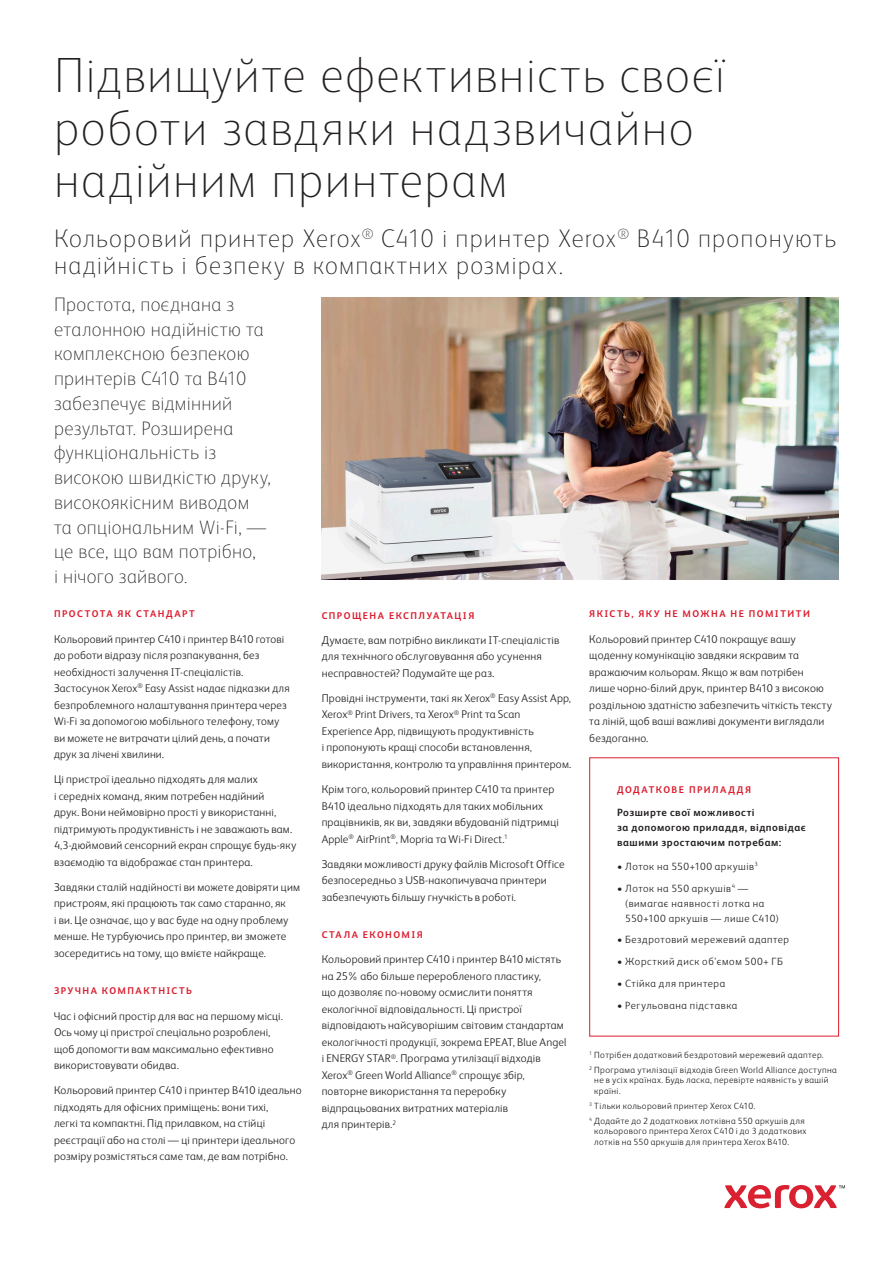
<style>
.page{position:relative;width:893px;height:1263px;background:#fff}
.page>*{position:absolute;margin:0;border:0;box-sizing:border-box;transform-origin:0 0}
.Business_Segment{font:100 49.5px/52.5px "Xerox Sans";letter-spacing:.03em;color:#231f20}
.Head_16_20_color{font:100 25.5px/27px "Xerox Sans";letter-spacing:.045em;color:#231f20}
.Head_16_20_color-2{font:100 19.5px/24.8px "Xerox Sans";letter-spacing:.015em;color:#231f20}
.Body_Text_8_5_12{font:300 11.25px/16.5px "Xerox Sans";letter-spacing:.02em;color:#231f20}
.Body_Text_7_10{font:300 10.5px/15px "Xerox Sans";letter-spacing:.055em;color:#231f20}
.Body_Subhead_8_5_12_5_130{font:700 10.5px/15px "Xerox Sans";letter-spacing:.05em;color:#231f20}
.Body_Text_8_5_12-2{font:700 9.75px "Xerox Sans";letter-spacing:.15em;color:#db1e30}
.Body_Subhead_8_5_12_5_130-2{font:700 9.75px "Xerox Sans";letter-spacing:.155em;color:#db1e30}
.Body_Text_7_10-2{font:300 9px/10.5px "Xerox Sans";letter-spacing:.045em;color:#231f20}
</style>
<div class="page">
<div style="left:589px;top:757px;width:250px;height:279px;border:1px solid #db1e30"></div>
<img style="left:322px;top:297px;width:517px;height:283px">
<svg style="left:724px;top:1185px;width:121px;height:23px"></svg>
<p class="Business_Segment" style="left:54px;top:47px;width:673px">Підвищуйте ефективність своєї роботи завдяки надзвичайно надійним принтерам</p>
<p class="Head_16_20_color" style="left:54px;top:224px;width:783px">Кольоровий принтер Xerox<sup>®</sup> C410 і принтер Xerox<sup>®</sup> B410 пропонують надійність і безпеку в компактних розмірах.</p>
<p class="Head_16_20_color-2" style="left:54px;top:291px;width:218px">Простота, поєднана з еталонною надійністю та комплексною безпекою принтерів C410 та B410 забезпечує відмінний результат. Розширена функціональність із високою швидкістю друку, високоякісним виводом та опціональним Wi-Fi, — це все, що вам потрібно,<br>і нічого зайвого.</p>
<p class="Body_Subhead_8_5_12_5_130-2" style="left:54px;top:607px;width:142px">ПРОСТОТА ЯК СТАНДАРТ</p>
<p class="Body_Text_8_5_12" style="left:54px;top:630px;width:237px">Кольоровий принтер C410 і принтер B410 готові до роботи відразу після розпакування, без необхідності залучення ІТ-спеціалістів.<br>Застосунок Xerox<sup>®</sup> Easy Assist надає підказки для безпроблемного налаштування принтера через Wi-Fi за допомогою мобільного телефону, тому ви можете не витрачати цілий день, а почати друк за лічені хвилини.</p>
<p class="Body_Text_8_5_12" style="left:54px;top:771px;width:244px">Ці пристрої ідеально підходять для малих<br>і середніх команд, яким потребен надійний<br>друк. Вони неймовірно прості у використанні, підтримують продуктивність і не заважають вам.<br>4,3-дюймовий сенсорний екран спрощує будь-яку взаємодію та відображає стан принтера.</p>
<p class="Body_Text_8_5_12" style="left:54px;top:878px;width:247px">Завдяки сталій надійності ви можете довіряти цим пристроям, які працюють так само старанно, як<br>і ви. Це означає, що у вас буде на одну проблему менше. Не турбуючись про принтер, ви зможете зосередитись на тому, що вмієте найкраще.</p>
<p class="Body_Text_8_5_12-2" style="left:54px;top:984px;width:139px">ЗРУЧНА КОМПАКТНІСТЬ</p>
<p class="Body_Text_8_5_12" style="left:54px;top:1007px;width:230px">Час і офісний простір для вас на першому місці.<br>Ось чому ці пристрої спеціально розроблені, щоб допомогти вам максимально ефективно використовувати обидва.</p>
<p class="Body_Text_8_5_12" style="left:54px;top:1081px;width:249px">Кольоровий принтер C410 і принтер B410 ідеально підходять для офісних приміщень: вони тихі,<br>легкі та компактні. Під прилавком, на стійці реєстрації або на столі — ці принтери ідеального розміру розмістяться саме там, де вам потрібно.</p>
<p class="Body_Text_8_5_12-2" style="left:322px;top:609px;width:154px">СПРОЩЕНА ЕКСПЛУАТАЦІЯ</p>
<p class="Body_Text_8_5_12" style="left:322px;top:631px;width:239px">Думаєте, вам потрібно викликати ІТ-спеціалістів для технічного обслуговування або усунення несправностей? Подумайте ще раз.</p>
<p class="Body_Text_8_5_12" style="left:322px;top:689px;width:251px">Провідні інструменти, такі як Xerox<sup>®</sup> Easy Assist App, Xerox<sup>®</sup> Print Drivers, та Xerox<sup>®</sup> Print та Scan Experience App, підвищують продуктивність<br>і пропонують кращі способи встановлення, використання, контролю та управління принтером.</p>
<p class="Body_Text_8_5_12" style="left:322px;top:780px;width:239px">Крім того, кольоровий принтер C410 та принтер B410 ідеально підходять для таких мобільних працівників, як ви, завдяки вбудованій підтримці Apple<sup>®</sup> AirPrint<sup>®</sup>, Mopria та Wi-Fi Direct.<sup>1</sup></p>
<p class="Body_Text_8_5_12" style="left:322px;top:855px;width:244px">Завдяки можливості друку файлів Microsoft Office безпосередньо з USB-накопичувача принтери забезпечують більшу гнучкість в роботі.</p>
<p class="Body_Text_8_5_12-2" style="left:322px;top:928px;width:103px">СТАЛА ЕКОНОМІЯ</p>
<p class="Body_Text_8_5_12" style="left:322px;top:951px;width:246px">Кольоровий принтер C410 і принтер B410 містять на 25% або більше переробленого пластику,<br>що дозволяє по-новому осмислити поняття екологічної відповідальності. Ці пристрої відповідають найсуворішим світовим стандартам екологічності продукції, зокрема EPEAT, Blue Angel і ENERGY STAR<sup>®</sup>. Програма утилізації відходів Xerox<sup>®</sup> Green World Alliance<sup>®</sup> спрощує збір, повторне використання та переробку відпрацьованих витратних матеріалів<br>для принтерів.<sup>2</sup></p>
<p class="Body_Text_8_5_12-2" style="left:589px;top:607px;width:222px">ЯКІСТЬ, ЯКУ НЕ МОЖНА НЕ ПОМІТИТИ</p>
<p class="Body_Text_8_5_12" style="left:589px;top:630px;width:244px">Кольоровий принтер C410 покращує вашу щоденну комунікацію завдяки яскравим та вражаючим кольорам. Якщо ж вам потрібен лише чорно-білий друк, принтер B410 з високою роздільною здатністю забезпечить чіткість тексту та ліній, щоб ваші важливі документи виглядали бездоганно.</p>
<p class="Body_Subhead_8_5_12_5_130-2" style="left:617px;top:783px;width:135px">ДОДАТКОВЕ ПРИЛАДДЯ</p>
<p class="Body_Subhead_8_5_12_5_130" style="left:617px;top:805px;width:190px">Розширте свої можливості<br>за допомогою приладдя, відповідає вашими зростаючим потребам:</p>
<p class="Body_Text_7_10" style="left:617px;top:858px;width:142px">• Лоток на 550+100 аркушів<sup>3</sup></p>
<p class="Body_Text_7_10" style="left:625px;top:880px;width:155px;text-indent:-8px">• Лоток на 550 аркушів<sup>4</sup> — (вимагає наявності лотка на<br>550+100 аркушів — лише C410)</p>
<p class="Body_Text_7_10" style="left:617px;top:932px;width:174px">• Бездротовий мережевий адаптер</p>
<p class="Body_Text_7_10" style="left:617px;top:954px;width:167px">• Жорсткий диск об'ємом 500+ ГБ</p>
<p class="Body_Text_7_10" style="left:617px;top:975px;width:110px">• Стійка для принтера</p>
<p class="Body_Text_7_10" style="left:617px;top:997px;width:122px">• Регульована підставка</p>
<p class="Body_Text_7_10-2" style="left:589px;top:1049px;width:236px"><sup>1</sup> Потрібен додатковий бездротовий мережевий адаптер.</p>
<p class="Body_Text_7_10-2" style="left:594px;top:1064px;width:244px;text-indent:-5px"><sup>2</sup> Програма утилізації відходів Green World Alliance доступна не в усіх країнах. Будь ласка, перевірте наявність у вашій країні.</p>
<p class="Body_Text_7_10-2" style="left:589px;top:1100px;width:167px"><sup>3</sup> Тільки кольоровий принтер Xerox C410.</p>
<p class="Body_Text_7_10-2" style="left:594px;top:1115px;width:214px;text-indent:-5px"><sup>4</sup> Додайте до 2 додаткових лотківна 550 аркушів для кольорового принтера Xerox C410 і до 3 додаткових лотків на 550 аркушів для принтера Xerox B410.</p>
</div>
